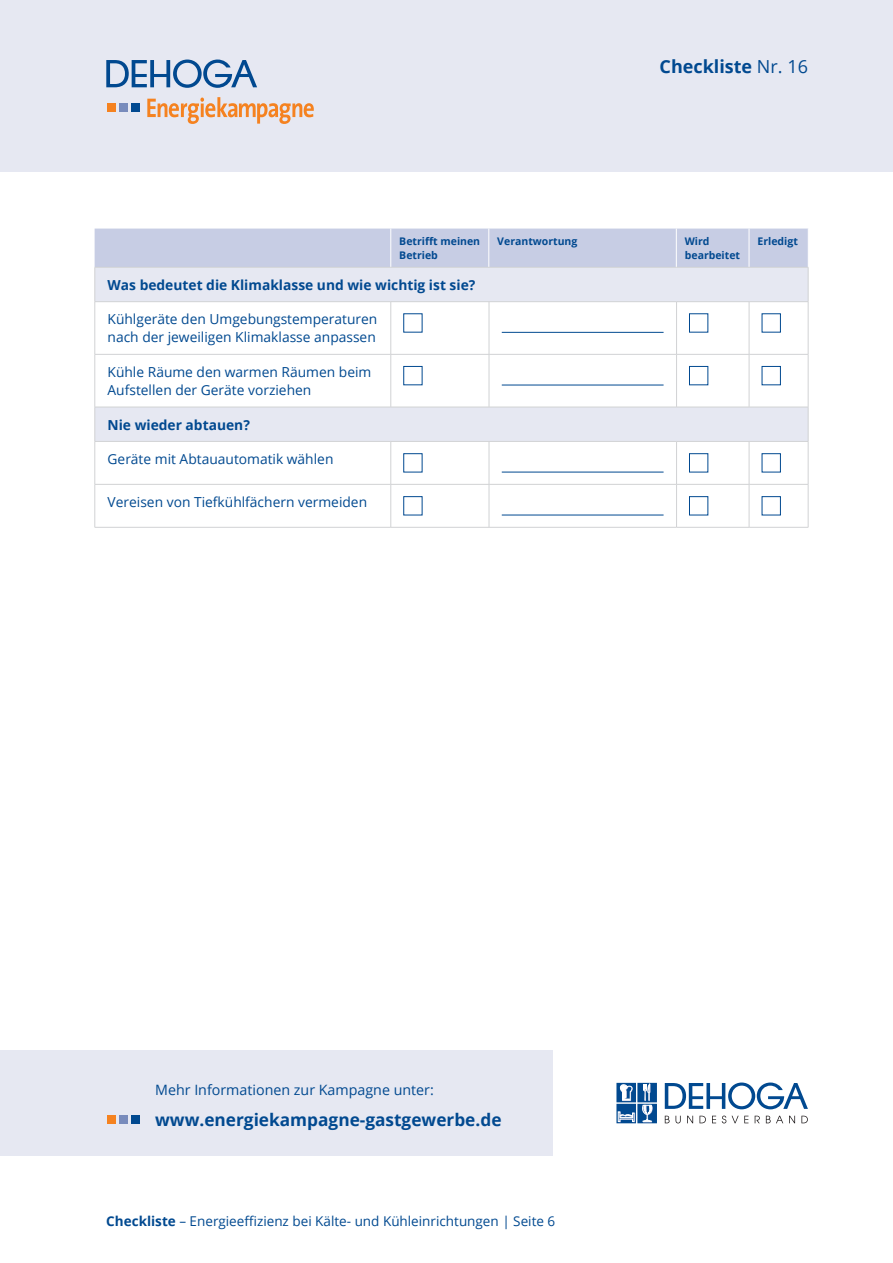
<style>
.page{position:relative;width:893px;height:1263px;background:#fff}
.page>*{position:absolute;margin:0;border:0;box-sizing:border-box;transform-origin:0 0}
.t1{font:700 18px "Open Sans";color:#014990}
.t2{font:700 17.25px "Open Sans";color:#014990}
.t3{font:14.25px "Open Sans";color:#014990}
.Fliesstext{font:13.8px/18.3px "Open Sans";color:#014990}
.Fliesstext-2{font:700 13.8px "Open Sans";color:#014990}
.t4{font:13.5px "Open Sans";color:#014990}
.Fliesstext-3{font:700 10.5px/13.5px "Open Sans";color:#014990}
.s1{font-weight:400}
.s2{font-weight:700}
</style>
<div class="page">
<div style="left:0;top:0;width:893px;height:171px;background:#e6e8f2"></div>
<svg style="left:106px;top:60px;width:151px;height:28px"></svg>
<div style="left:132px;top:103px;width:8px;height:8px;background:#014990"></div>
<div style="left:119px;top:103px;width:8px;height:8px;background:#788bbc"></div>
<div style="left:107px;top:103px;width:8px;height:8px;background:#f58220"></div>
<svg style="left:147px;top:97px;width:167px;height:27px"></svg>
<div style="left:0;top:1050px;width:553px;height:105px;background:#e6e8f2"></div>
<div style="left:132px;top:1115px;width:8px;height:8px;background:#014990"></div>
<div style="left:119px;top:1115px;width:8px;height:8px;background:#788bbc"></div>
<div style="left:107px;top:1115px;width:8px;height:8px;background:#f58220"></div>
<svg style="left:616px;top:1083px;width:41px;height:40px;background:#5282b2"></svg>
<svg style="left:665px;top:1082px;width:143px;height:27px"></svg>
<svg style="left:665px;top:1115px;width:143px;height:8px"></svg>
<div style="left:95px;top:229px;width:713px;height:38px;background:#c7cde4"></div>
<hr style="left:390px;top:229px;width:1px;height:38px;background:#fff">
<hr style="left:488px;top:229px;width:1px;height:38px;background:#fff">
<hr style="left:676px;top:229px;width:1px;height:38px;background:#fff">
<hr style="left:749px;top:229px;width:1px;height:38px;background:#fff">
<svg style="left:96px;top:268px;width:712px;height:173px"></svg>
<hr style="left:95px;top:267px;width:296px;height:1px;background:#d1d2d4">
<hr style="left:95px;top:267px;width:1px;height:34px;background:#d1d2d4">
<hr style="left:391px;top:267px;width:98px;height:1px;background:#d1d2d4">
<hr style="left:489px;top:267px;width:187px;height:1px;background:#d1d2d4">
<hr style="left:676px;top:267px;width:73px;height:1px;background:#d1d2d4">
<hr style="left:749px;top:267px;width:59px;height:1px;background:#d1d2d4">
<hr style="left:808px;top:267px;width:1px;height:34px;background:#d1d2d4">
<hr style="left:95px;top:301px;width:296px;height:1px;background:#d1d2d4">
<hr style="left:95px;top:302px;width:1px;height:52px;background:#d1d2d4">
<hr style="left:391px;top:301px;width:98px;height:1px;background:#d1d2d4">
<hr style="left:391px;top:302px;width:1px;height:52px;background:#d1d2d4">
<hr style="left:489px;top:301px;width:187px;height:1px;background:#d1d2d4">
<hr style="left:489px;top:302px;width:1px;height:52px;background:#d1d2d4">
<hr style="left:676px;top:301px;width:73px;height:1px;background:#d1d2d4">
<hr style="left:676px;top:302px;width:1px;height:52px;background:#d1d2d4">
<hr style="left:749px;top:301px;width:59px;height:1px;background:#d1d2d4">
<hr style="left:749px;top:302px;width:1px;height:52px;background:#d1d2d4">
<hr style="left:808px;top:302px;width:1px;height:52px;background:#d1d2d4">
<hr style="left:95px;top:354px;width:296px;height:1px;background:#d1d2d4">
<hr style="left:95px;top:355px;width:1px;height:52px;background:#d1d2d4">
<hr style="left:391px;top:354px;width:98px;height:1px;background:#d1d2d4">
<hr style="left:391px;top:355px;width:1px;height:52px;background:#d1d2d4">
<hr style="left:489px;top:354px;width:187px;height:1px;background:#d1d2d4">
<hr style="left:489px;top:355px;width:1px;height:52px;background:#d1d2d4">
<hr style="left:676px;top:354px;width:73px;height:1px;background:#d1d2d4">
<hr style="left:676px;top:355px;width:1px;height:52px;background:#d1d2d4">
<hr style="left:749px;top:354px;width:59px;height:1px;background:#d1d2d4">
<hr style="left:749px;top:355px;width:1px;height:52px;background:#d1d2d4">
<hr style="left:808px;top:355px;width:1px;height:52px;background:#d1d2d4">
<hr style="left:95px;top:407px;width:296px;height:1px;background:#d1d2d4">
<hr style="left:95px;top:407px;width:1px;height:34px;background:#d1d2d4">
<hr style="left:391px;top:407px;width:98px;height:1px;background:#d1d2d4">
<hr style="left:489px;top:407px;width:187px;height:1px;background:#d1d2d4">
<hr style="left:676px;top:407px;width:73px;height:1px;background:#d1d2d4">
<hr style="left:749px;top:407px;width:59px;height:1px;background:#d1d2d4">
<hr style="left:808px;top:407px;width:1px;height:34px;background:#d1d2d4">
<hr style="left:95px;top:441px;width:296px;height:1px;background:#d1d2d4">
<hr style="left:95px;top:442px;width:1px;height:42px;background:#d1d2d4">
<hr style="left:391px;top:441px;width:98px;height:1px;background:#d1d2d4">
<hr style="left:391px;top:442px;width:1px;height:42px;background:#d1d2d4">
<hr style="left:489px;top:441px;width:187px;height:1px;background:#d1d2d4">
<hr style="left:489px;top:442px;width:1px;height:42px;background:#d1d2d4">
<hr style="left:676px;top:441px;width:73px;height:1px;background:#d1d2d4">
<hr style="left:676px;top:442px;width:1px;height:42px;background:#d1d2d4">
<hr style="left:749px;top:441px;width:59px;height:1px;background:#d1d2d4">
<hr style="left:749px;top:442px;width:1px;height:42px;background:#d1d2d4">
<hr style="left:808px;top:442px;width:1px;height:42px;background:#d1d2d4">
<hr style="left:95px;top:484px;width:296px;height:1px;background:#d1d2d4">
<hr style="left:95px;top:484px;width:1px;height:43px;background:#d1d2d4">
<hr style="left:391px;top:484px;width:98px;height:1px;background:#d1d2d4">
<hr style="left:391px;top:484px;width:1px;height:43px;background:#d1d2d4">
<hr style="left:489px;top:484px;width:187px;height:1px;background:#d1d2d4">
<hr style="left:489px;top:484px;width:1px;height:43px;background:#d1d2d4">
<hr style="left:676px;top:484px;width:73px;height:1px;background:#d1d2d4">
<hr style="left:676px;top:484px;width:1px;height:43px;background:#d1d2d4">
<hr style="left:749px;top:484px;width:59px;height:1px;background:#d1d2d4">
<hr style="left:749px;top:484px;width:1px;height:43px;background:#d1d2d4">
<hr style="left:808px;top:484px;width:1px;height:43px;background:#d1d2d4">
<hr style="left:95px;top:527px;width:296px;height:1px;background:#d1d2d4">
<hr style="left:391px;top:527px;width:98px;height:1px;background:#d1d2d4">
<hr style="left:489px;top:527px;width:187px;height:1px;background:#d1d2d4">
<hr style="left:676px;top:527px;width:73px;height:1px;background:#d1d2d4">
<hr style="left:749px;top:527px;width:59px;height:1px;background:#d1d2d4">
<div style="left:502px;top:314px;width:153px;height:19px;border:1px solid #fff"></div>
<hr style="left:502px;top:332px;width:162px;height:1px;background:#014990">
<div style="left:689px;top:314px;width:19px;height:18px;border:1px solid #014990"></div>
<div style="left:762px;top:314px;width:19px;height:18px;border:1px solid #014990"></div>
<div style="left:404px;top:366px;width:18px;height:19px;border:1px solid #014990"></div>
<div style="left:502px;top:366px;width:153px;height:19px;border:1px solid #fff"></div>
<hr style="left:502px;top:385px;width:162px;height:1px;background:#014990">
<div style="left:689px;top:366px;width:19px;height:19px;border:1px solid #014990"></div>
<div style="left:762px;top:366px;width:19px;height:19px;border:1px solid #014990"></div>
<div style="left:502px;top:453px;width:153px;height:19px;border:1px solid #fff"></div>
<hr style="left:502px;top:472px;width:162px;height:1px;background:#014990">
<div style="left:689px;top:453px;width:19px;height:19px;border:1px solid #014990"></div>
<div style="left:762px;top:453px;width:19px;height:19px;border:1px solid #014990"></div>
<div style="left:502px;top:496px;width:153px;height:19px;border:1px solid #fff"></div>
<hr style="left:502px;top:515px;width:162px;height:1px;background:#014990">
<div style="left:689px;top:496px;width:19px;height:19px;border:1px solid #014990"></div>
<div style="left:762px;top:496px;width:19px;height:19px;border:1px solid #014990"></div>
<h1 class="t1" style="left:659px;top:54px;width:150px">Checkliste <span class="s1">Nr. 16</span></h1>
<p class="Fliesstext-3" style="left:399px;top:234px;width:82px">Betrifft meinen<br>Betrieb</p>
<p class="Fliesstext-3" style="left:497px;top:234px;width:82px">Verantwortung</p>
<p class="Fliesstext-3" style="left:685px;top:234px;width:57px">Wird bearbeitet</p>
<p class="Fliesstext-3" style="left:757px;top:234px;width:42px">Erledigt</p>
<p class="Fliesstext-2" style="left:108px;top:275px;width:369px">Was bedeutet die Klimaklasse und wie wichtig ist sie?</p>
<p class="Fliesstext" style="left:108px;top:310px;width:271px">Kühlgeräte den Umgebungstemperaturen nach der jeweiligen Klimaklasse anpassen</p>
<p class="Fliesstext" style="left:108px;top:362px;width:265px">Kühle Räume den warmen Räumen beim<br>Aufstellen der Geräte vorziehen</p>
<p class="Fliesstext-2" style="left:108px;top:415px;width:144px">Nie wieder abtauen?</p>
<p class="Fliesstext" style="left:108px;top:449px;width:227px">Geräte mit Abtauautomatik wählen</p>
<p class="Fliesstext" style="left:108px;top:492px;width:261px">Vereisen von Tiefkühlfächern vermeiden</p>
<p class="t3" style="left:155px;top:1080px;width:280px">Mehr Informationen zur Kampagne unter:</p>
<p class="t2" style="left:155px;top:1107px;width:348px">www.energiekampagne-gastgewerbe.de</p>
<p class="t4" style="left:106px;top:1211px;width:450px"><span class="s2">Checkliste</span> – Energieeffizienz bei Kälte- und Kühleinrichtungen | Seite 6</p>
</div>
